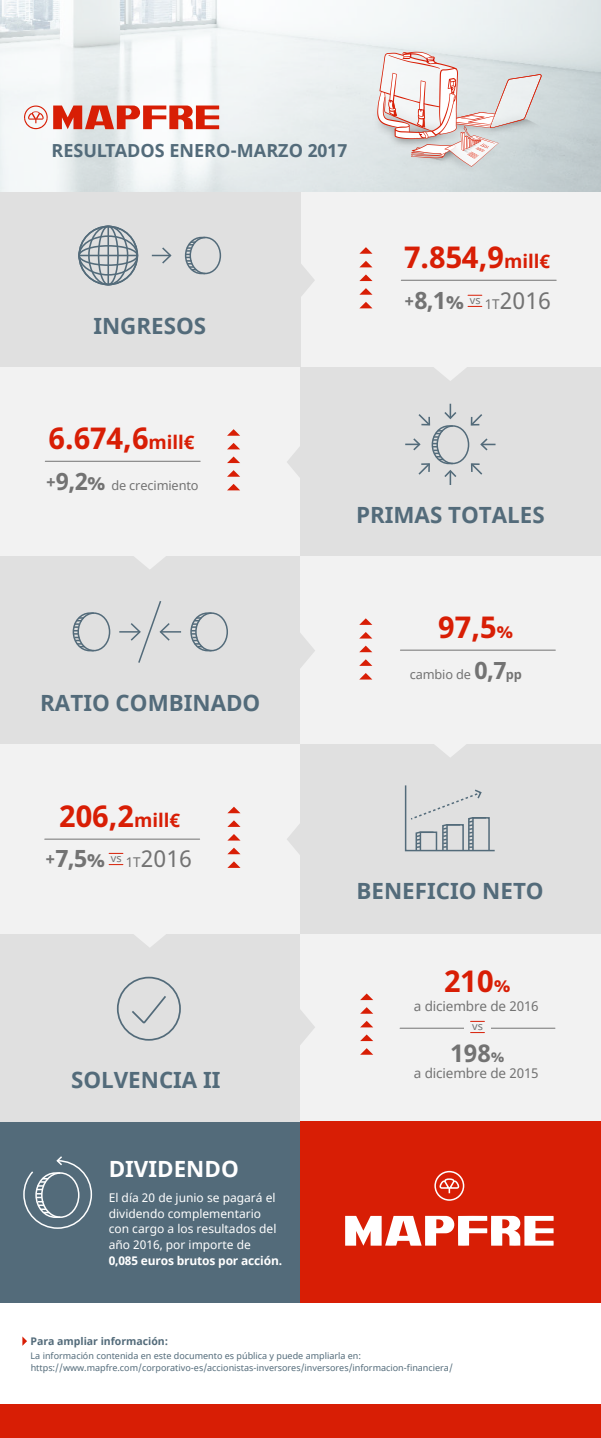
<style>
.page{position:relative;width:601px;height:1438px;background:#fff}
.page>*{position:absolute;margin:0;border:0;box-sizing:border-box;transform-origin:0 0}
.t1{font:700 30px "Noto Sans";color:#d81e05}
.t2{font:700 24.45px "Noto Sans";color:#727272}
.t3{font:23.17px "Noto Sans";color:#737373}
.t4{font:700 22.35px "Noto Sans";color:#536b7a}
.t5{font:700 22.35px "Noto Sans";color:#fff}
.t6{font:700 18px "Noto Sans";color:#536b7a}
.t7{font:13.5px "Noto Sans";letter-spacing:-.01em;color:#737373}
.t8{font:12.75px "Noto Sans";letter-spacing:-.01em;color:#737373}
.t9{font:12px/15.8px "Noto Sans";color:#fff}
.t10{font:700 12px "Noto Sans";letter-spacing:-.015em;color:#fff}
.t11{font:10.88px "Noto Sans";color:#737373}
.t12{font:700 10.5px "Noto Sans";color:#536b7a}
.t13{font:9px/11.8px "Noto Sans";color:#536b7a}
.s1{font-size:18.67px}
.s2{font-weight:700;font-size:17.85px}
.s3{font-weight:700;font-size:23.85px}
.s4{font-weight:700;font-size:20.4px}
.s5{font-size:13.5px}
.s6{font-weight:700}
.s7{font-size:15.23px}
</style>
<div class="page">
<svg style="left:0;top:0;width:601px;height:192px;fill:#eaf0f1"></svg>
<svg style="left:24px;top:105px;width:195px;height:24px"></svg>
<img style="left:437px;top:167px;width:63px;height:7px">
<img style="left:373px;top:102px;width:4px;height:48px">
<img style="left:541px;top:119px;width:2px;height:13px">
<svg style="left:377px;top:52px;width:164px;height:115px"></svg>
<div style="left:300px;top:192px;width:301px;height:175px;background:#f2f2f2"></div>
<div style="left:0;top:192px;width:300px;height:175px;background:#e0e0e0"></div>
<svg style="left:300px;top:260px;width:15px;height:40px"></svg>
<div style="left:0;top:367px;width:300px;height:189px;background:#f2f2f2"></div>
<div style="left:300px;top:367px;width:301px;height:189px;background:#e0e0e0"></div>
<svg style="left:287px;top:447px;width:13px;height:30px"></svg>
<div style="left:0;top:556px;width:300px;height:188px;background:#e0e0e0"></div>
<div style="left:300px;top:556px;width:301px;height:188px;background:#f2f2f2"></div>
<svg style="left:300px;top:633px;width:15px;height:35px"></svg>
<div style="left:0;top:744px;width:300px;height:190px;background:#f2f2f2"></div>
<div style="left:300px;top:744px;width:301px;height:190px;background:#e0e0e0"></div>
<svg style="left:287px;top:824px;width:13px;height:31px"></svg>
<div style="left:0;top:1121px;width:300px;height:181px;background:#536b7a"></div>
<svg style="left:468px;top:295px;width:14px;height:1px"></svg>
<svg style="left:468px;top:306px;width:14px;height:1px"></svg>
<hr style="left:401px;top:280px;width:155px;height:1px;background:#737373">
<svg style="left:434px;top:367px;width:32px;height:14px"></svg>
<svg style="left:134px;top:556px;width:31px;height:13px"></svg>
<svg style="left:435px;top:744px;width:31px;height:13px"></svg>
<hr style="left:400px;top:650px;width:155px;height:1px;background:#737373">
<svg style="left:109px;top:853px;width:14px;height:1px"></svg>
<svg style="left:109px;top:864px;width:14px;height:1px"></svg>
<hr style="left:45px;top:839px;width:155px;height:1px;background:#737373">
<svg style="left:404px;top:785px;width:91px;height:67px"></svg>
<svg style="left:22px;top:1336px;width:5px;height:9px"></svg>
<div style="left:0;top:1404px;width:601px;height:34px;background:#d81e05"></div>
<svg style="left:23px;top:1156px;width:70px;height:73px"></svg>
<div style="left:77px;top:612px;width:33px;height:39px;border:2px solid #536b7a;border-radius:50%"></div>
<svg style="left:72px;top:612px;width:23px;height:40px"></svg>
<div style="left:195px;top:612px;width:33px;height:39px;border:2px solid #536b7a;border-radius:50%"></div>
<svg style="left:190px;top:612px;width:23px;height:40px"></svg>
<svg style="left:119px;top:601px;width:62px;height:62px"></svg>
<hr style="left:45px;top:461px;width:155px;height:1px;background:#737373">
<svg style="left:470px;top:414px;width:12px;height:12px"></svg>
<svg style="left:480px;top:438px;width:15px;height:13px"></svg>
<svg style="left:471px;top:463px;width:12px;height:12px"></svg>
<div style="left:436px;top:425px;width:33px;height:39px;border:2px solid #536b7a;border-radius:50%"></div>
<svg style="left:405px;top:404px;width:53px;height:81px"></svg>
<svg style="left:152px;top:247px;width:20px;height:17px"></svg>
<div style="left:189px;top:237px;width:32px;height:37px;border:2px solid #536b7a;border-radius:50%"></div>
<svg style="left:184px;top:236px;width:23px;height:39px"></svg>
<svg style="left:78px;top:225px;width:61px;height:61px"></svg>
<svg style="left:359px;top:247px;width:13px;height:7px"></svg>
<svg style="left:360px;top:261px;width:12px;height:6px"></svg>
<svg style="left:359px;top:274px;width:13px;height:7px"></svg>
<svg style="left:359px;top:288px;width:13px;height:7px"></svg>
<svg style="left:360px;top:302px;width:12px;height:6px"></svg>
<svg style="left:227px;top:429px;width:13px;height:7px"></svg>
<svg style="left:227px;top:443px;width:13px;height:6px"></svg>
<svg style="left:227px;top:456px;width:13px;height:7px"></svg>
<svg style="left:227px;top:470px;width:13px;height:7px"></svg>
<svg style="left:227px;top:484px;width:13px;height:6px"></svg>
<svg style="left:227px;top:806px;width:13px;height:7px"></svg>
<svg style="left:227px;top:820px;width:13px;height:7px"></svg>
<svg style="left:228px;top:834px;width:12px;height:6px"></svg>
<svg style="left:227px;top:847px;width:13px;height:7px"></svg>
<svg style="left:227px;top:861px;width:13px;height:7px"></svg>
<svg style="left:359px;top:618px;width:13px;height:7px"></svg>
<svg style="left:360px;top:632px;width:12px;height:6px"></svg>
<svg style="left:359px;top:645px;width:13px;height:7px"></svg>
<svg style="left:359px;top:659px;width:13px;height:7px"></svg>
<svg style="left:360px;top:673px;width:12px;height:6px"></svg>
<div style="left:0;top:934px;width:300px;height:187px;background:#e0e0e0"></div>
<div style="left:300px;top:934px;width:301px;height:187px;background:#f2f2f2"></div>
<svg style="left:116px;top:976px;width:65px;height:65px"></svg>
<svg style="left:300px;top:1010px;width:15px;height:35px"></svg>
<div style="left:300px;top:1121px;width:301px;height:181px;background:#d81e05"></div>
<svg style="left:345px;top:1215px;width:208px;height:30px"></svg>
<svg style="left:434px;top:1171px;width:30px;height:29px"></svg>
<svg style="left:134px;top:934px;width:32px;height:13px"></svg>
<svg style="left:360px;top:993px;width:13px;height:7px"></svg>
<svg style="left:361px;top:1007px;width:12px;height:6px"></svg>
<svg style="left:360px;top:1021px;width:13px;height:6px"></svg>
<svg style="left:360px;top:1034px;width:13px;height:7px"></svg>
<svg style="left:361px;top:1048px;width:12px;height:6px"></svg>
<hr style="left:400px;top:1028px;width:155px;height:1px;background:#737373">
<div style="left:464px;top:1019px;width:26px;height:17px;background:#f2f2f2"></div>
<svg style="left:470px;top:1021px;width:14px;height:1px"></svg>
<svg style="left:470px;top:1032px;width:14px;height:1px"></svg>
<h3 class="t6" style="left:51px;top:138px;width:297px">RESULTADOS ENERO-MARZO 2017</h3>
<h3 class="t4" style="left:93px;top:310px;width:114px">INGRESOS</h3>
<h1 class="t1" style="left:404px;top:236px;width:147px">7.854,9<span class="s1">mill€</span></h1>
<h3 class="t3" style="left:404px;top:285px;width:148px"><span class="s2">+</span><span class="s3">8,1</span><span class="s4">%</span> <sup>vs</sup> <span class="s5">1T</span>2016</h3>
<h1 class="t1" style="left:49px;top:417px;width:147px">6.674,6<span class="s1">mill€</span></h1>
<h3 class="t8" style="left:46px;top:477px;width:154px"><sup>+</sup><span class="s3">9,2</span><span class="s4">%</span> de crecimiento</h3>
<h3 class="t4" style="left:356px;top:499px;width:190px">PRIMAS TOTALES</h3>
<h3 class="t4" style="left:40px;top:687px;width:222px">RATIO COMBINADO</h3>
<h1 class="t1" style="left:438px;top:606px;width:77px">97,5<span class="s1">%</span></h1>
<h3 class="t8" style="left:409px;top:666px;width:114px">cambio de <span class="s3">0,7</span><span class="s6">pp</span></h3>
<h1 class="t1" style="left:59px;top:795px;width:122px">206,2<span class="s1">mill€</span></h1>
<h3 class="t3" style="left:46px;top:843px;width:148px"><span class="s2">+</span><span class="s3">7,5</span><span class="s4">%</span> <sup>vs</sup> <span class="s5">1T</span>2016</h3>
<h3 class="t4" style="left:71px;top:1063px;width:151px">SOLVENCIA II</h3>
<h3 class="t5" style="left:109px;top:1153px;width:131px">DIVIDENDO</h3>
<h3 class="t9" style="left:109px;top:1190px;width:169px">El día 20 de junio se pagará el dividendo complementario con cargo a los resultados del año 2016, por importe de</h3>
<h3 class="t10" style="left:109px;top:1252px;width:175px">0,085 euros brutos por acción.</h3>
<h3 class="t4" style="left:356px;top:875px;width:189px">BENEFICIO NETO</h3>
<h1 class="t1" style="left:444px;top:960px;width:68px">210<span class="s1">%</span></h1>
<h3 class="t7" style="left:414px;top:996px;width:126px">a diciembre de 2016</h3>
<h2 class="t2" style="left:450px;top:1036px;width:56px">198<span class="s7">%</span></h2>
<h3 class="t7" style="left:414px;top:1064px;width:126px">a diciembre de 2015</h3>
<p class="t11" style="left:472px;top:1018px;width:12px">vs</p>
<p class="t12" style="left:31px;top:1333px;width:139px">Para ampliar información:</p>
<p class="t13" style="left:31px;top:1350px;width:424px">La información contenida en este documento es pública y puede ampliarla en: https://www.mapfre.com/corporativo-es/accionistas-inversores/inversores/informacion-financiera/</p>
</div>
